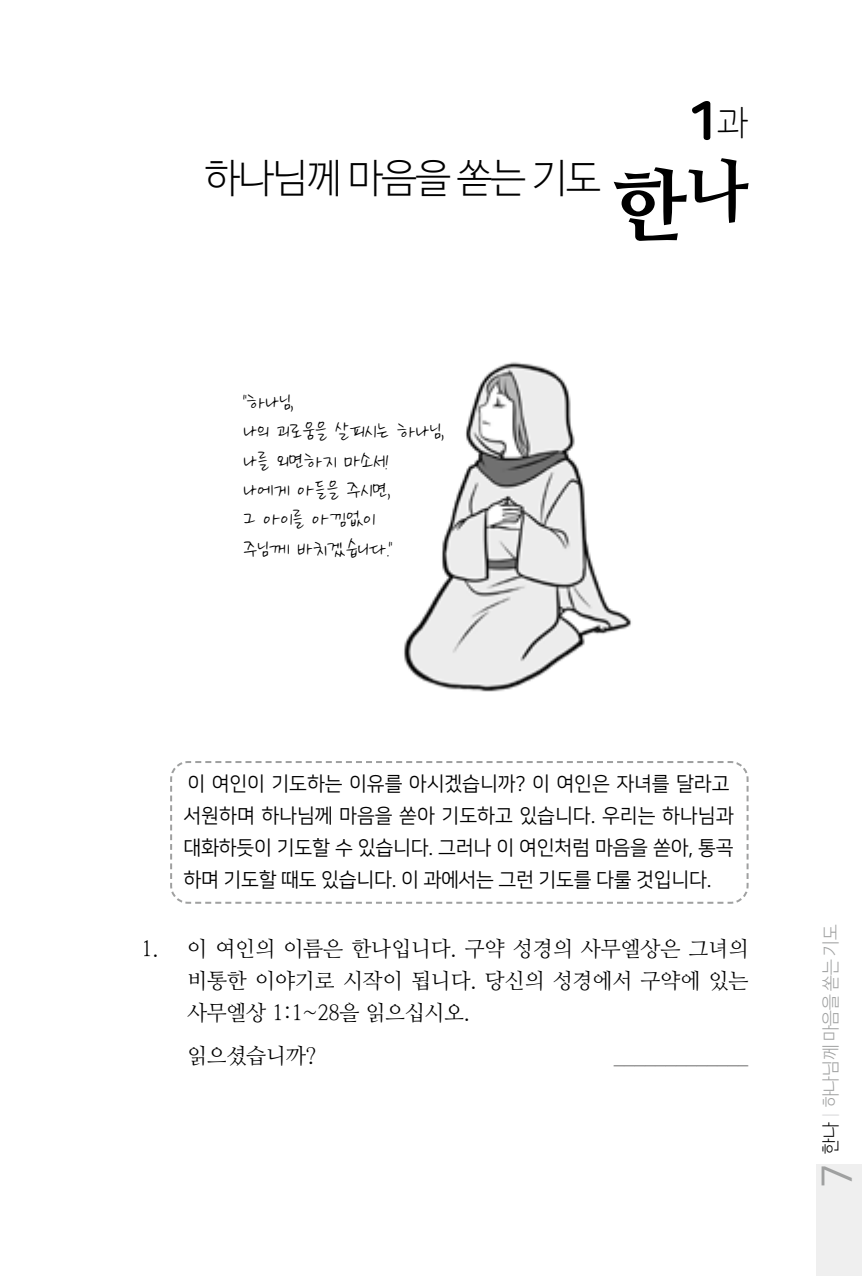
<style>
.page{position:relative;width:862px;height:1276px;background:#fff}
.page>*{position:absolute;margin:0;border:0;box-sizing:border-box;transform-origin:0 0}
.t1{font:700 80px "Nanum Myeongjo OTF Extra";color:#000}
.t2{font:54px "Nanum Square Round EB";color:#000}
.t3{font:40px "Nanum Barun Gothic OTF Light";letter-spacing:-.03em;color:#000}
.t4{font:40px "Nanum Barun Gothic OTF";color:#9fa0a0}
.t5{font:26px/29.4px "Nanum Gi Bbeum Bark Eum";color:#000}
.t6{font:21.4px/32px "Nanum Myeongjo OTF";color:#000;text-align:justify}
.t7{font:21.4px "Nanum Myeongjo OTF";color:#656464}
.t8{font:20px/32px "Nanum Square OTFR";letter-spacing:-.005em;color:#000}
.t9{font:18px "Nanum Barun Gothic OTF Light";letter-spacing:-.01em;color:#9fa0a0}
.s1{font-family:"Nanum Square Round L";font-size:36px}
.s2{color:#000}
.s3{color:#d3d3d4}
</style>
<div class="page">
<div style="left:816px;top:1164px;width:46px;height:112px;background:#efefef"></div>
<svg style="left:170px;top:761px;width:579px;height:143px"></svg>
<img style="left:404px;top:362px;width:227px;height:330px">
<h2 class="t2" style="left:687px;top:94px;width:63px">1<span class="s1">과</span></h2>
<h3 class="t3" style="left:205px;top:158px;width:397px">하나님께 마음을 쏟는 기도</h3>
<h1 class="t1" style="left:612px;top:156px;width:138px">한<sup>나</sup></h1>
<h3 class="t5" style="left:243px;top:385px;width:202px">“하나님,<br>나의 괴로움을 살피시는 하나님, 나를 외면하지 마소서!<br>나에게 아들을 주시면,<br>그 아이를 아낌없이<br>주님께 바치겠습니다.”</h3>
<p class="t8" style="left:183px;top:768px;width:552px">이 여인이 기도하는 이유를 아시겠습니까? 이 여인은 자녀를 달라고 서원하며 하나님께 마음을 쏟아 기도하고 있습니다. 우리는 하나님과 대화하듯이 기도할 수 있습니다. 그러나 이 여인처럼 마음을 쏟아, 통곡 하며 기도할 때도 있습니다. 이 과에서는 그런 기도를 다룰 것입니다.</p>
<p class="t6" style="left:187px;top:931px;width:563px;text-indent:-45px">1. 이 여인의 이름은 한나입니다. 구약 성경의 사무엘상은 그녀의 비통한 이야기로 시작이 됩니다. 당신의 성경에서 구약에 있는 사무엘상 1:1~28을 읽으십시오.</p>
<p class="t6" style="left:187px;top:1038px;width:131px">읽으셨습니까?</p>
<p class="t7" style="left:614px;top:1042px;width:136px">_____________</p>
<p class="t9" style="left:821px;top:1153px;width:231px;rotate:-90deg"><span class="s2">한나</span> <span class="s3">|</span> 하나님께 마음을 쏟는 기도</p>
<h3 class="t4" style="left:817px;top:1187px;width:24px;rotate:-90deg">7</h3>
</div>
